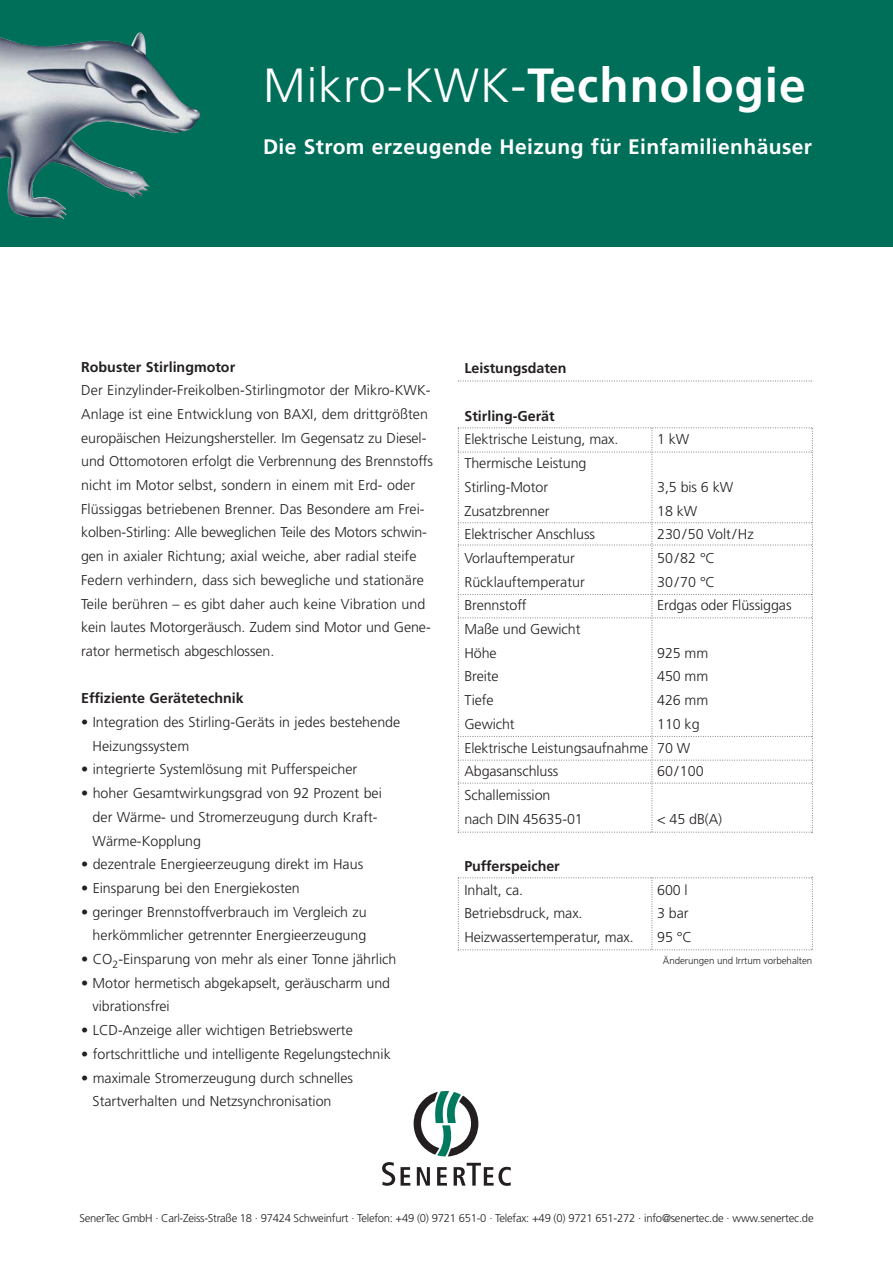
<style>
.page{position:relative;width:893px;height:1263px;background:#fff}
.page>*{position:absolute;margin:0;border:0;box-sizing:border-box;transform-origin:0 0}
.t1{font:700 48px "Frutiger";letter-spacing:.02em;color:#fff}
.t2{font:700 21px "Frutiger";letter-spacing:.02em;color:#fff}
.t3{font:300 14.25px/23.7px "Frutiger";color:#231f20}
.t4{font:700 14.25px "Frutiger";color:#231f20}
.t5{font:300 11.25px "Frutiger";letter-spacing:-.02em;color:#231f20}
.t6{font:300 9.75px "Frutiger";letter-spacing:-.005em;color:#231f20}
.s1{font-weight:300}
</style>
<div class="page">
<div style="left:0;top:0;width:892px;height:247px;background:#006f5a"></div>
<img style="left:0;top:90px;width:150px;height:130px">
<svg style="left:382px;top:1091px;width:129px;height:95px"></svg>
<svg style="left:458px;top:380px;width:353px;height:2px"></svg>
<svg style="left:458px;top:427px;width:355px;height:406px"></svg>
<svg style="left:458px;top:877px;width:355px;height:74px"></svg>
<h1 class="t1" style="left:263px;top:66px;width:544px"><span class="s1">Mikro-KWK-</span>Technologie</h1>
<h2 class="t2" style="left:263px;top:138px;width:550px">Die Strom erzeugende Heizung für Einfamilienhäuser</h2>
<p class="t4" style="left:81px;top:361px;width:155px">Robuster Stirlingmotor</p>
<p class="t3" style="left:81px;top:380px;width:353px">Der Einzylinder-Freikolben-Stirlingmotor der Mikro-KWK - Anlage ist eine Entwicklung von BAXI, dem drittgrößten europäischen Heizungshersteller. Im Gegensatz zu Diesel&shy;und Ottomotoren erfolgt die Verbrennung des Brennstoffs nicht im Motor selbst, sondern in einem mit Erd- oder Flüssig gas betriebenen Brenner. Das Besondere am Frei - kolben-Stirling: Alle beweglichen Teile des Motors schwin&shy;gen in axialer Richtung; axial weiche, aber radial steife Federn verhindern, dass sich bewegliche und stationäre Teile berühren – es gibt daher auch keine Vibration und kein lautes Motorgeräusch. Zudem sind Motor und Gene - rator hermetisch abgeschlossen.</p>
<p class="t4" style="left:81px;top:693px;width:164px">Effiziente Gerätetechnik</p>
<p class="t3" style="left:93px;top:711px;width:309px;text-indent:-11px">• Integration des Stirling-Geräts in jedes bestehende<br>Heizungssystem</p>
<p class="t3" style="left:81px;top:759px;width:277px">• integrierte Systemlösung mit Pufferspeicher</p>
<p class="t3" style="left:93px;top:782px;width:291px;text-indent:-11px">• hoher Gesamtwirkungsgrad von 92 Prozent bei der Wärme- und Stromerzeugung durch Kraft-<br>Wärme-Kopplung</p>
<p class="t3" style="left:81px;top:854px;width:283px">• dezentrale Energieerzeugung direkt im Haus</p>
<p class="t3" style="left:81px;top:877px;width:220px">• Einsparung bei den Energiekosten</p>
<p class="t3" style="left:81px;top:901px;width:287px;text-align:right">• geringer Brennstoffverbrauch im Vergleich zu herkömmlicher getrennter Energieerzeugung</p>
<p class="t3" style="left:81px;top:948px;width:317px">• CO<sub>2</sub>-Einsparung von mehr als einer Tonne jährlich</p>
<p class="t3" style="left:93px;top:972px;width:299px;text-indent:-11px">• Motor hermetisch abgekapselt, geräuscharm und vibrationsfrei</p>
<p class="t3" style="left:81px;top:1019px;width:273px">• LCD-Anzeige aller wichtigen Betriebswerte</p>
<p class="t3" style="left:81px;top:1043px;width:311px">• fortschrittliche und intelligente Regelungstechnik</p>
<p class="t3" style="left:93px;top:1067px;width:262px;text-indent:-11px">• maximale Stromerzeugung durch schnelles<br>Startverhalten und Netzsynchronisation</p>
<p class="t4" style="left:464px;top:363px;width:104px">Leistungsdaten</p>
<p class="t4" style="left:464px;top:410px;width:92px">Stirling-Gerät</p>
<p class="t3" style="left:464px;top:429px;width:155px">Elektrische Leistung, max.</p>
<p class="t3" style="left:657px;top:429px;width:34px">1 kW</p>
<p class="t3" style="left:464px;top:452px;width:124px">Thermische Leistung<br>Stirling-Motor</p>
<p class="t3" style="left:657px;top:476px;width:77px">3,5 bis 6 kW</p>
<p class="t3" style="left:464px;top:500px;width:87px">Zusatzbrenner</p>
<p class="t3" style="left:657px;top:500px;width:42px">18 kW</p>
<p class="t3" style="left:464px;top:524px;width:132px">Elektrischer Anschluss</p>
<p class="t3" style="left:657px;top:524px;width:98px">230/50 Volt/Hz</p>
<p class="t3" style="left:464px;top:547px;width:112px">Vorlauftemperatur</p>
<p class="t3" style="left:657px;top:547px;width:59px">50/82 °C</p>
<p class="t3" style="left:464px;top:571px;width:122px">Rücklauftemperatur</p>
<p class="t3" style="left:657px;top:571px;width:59px">30/70 °C</p>
<p class="t3" style="left:464px;top:595px;width:64px">Brennstoff</p>
<p class="t3" style="left:657px;top:595px;width:136px">Erdgas oder Flüssiggas</p>
<p class="t3" style="left:464px;top:618px;width:117px">Maße und Gewicht<br>Höhe</p>
<p class="t3" style="left:657px;top:642px;width:53px">925 mm</p>
<p class="t3" style="left:464px;top:666px;width:36px">Breite</p>
<p class="t3" style="left:657px;top:666px;width:53px">450 mm</p>
<p class="t3" style="left:464px;top:689px;width:31px">Tiefe</p>
<p class="t3" style="left:657px;top:689px;width:53px">426 mm</p>
<p class="t3" style="left:464px;top:713px;width:52px">Gewicht</p>
<p class="t3" style="left:464px;top:713px;width:237px;text-indent:193px">110 kg<br>Elektrische Leistungsaufnahme 70 W<br>Abgasanschluss</p>
<p class="t3" style="left:657px;top:761px;width:48px">60/100</p>
<p class="t3" style="left:464px;top:784px;width:120px">Schallemission nach DIN 45635-01</p>
<p class="t3" style="left:657px;top:808px;width:66px">&lt; 45 dB(A)</p>
<p class="t4" style="left:464px;top:860px;width:97px">Pufferspeicher</p>
<p class="t3" style="left:464px;top:879px;width:60px">Inhalt, ca.</p>
<p class="t3" style="left:657px;top:879px;width:32px">600 l</p>
<p class="t3" style="left:464px;top:903px;width:120px">Betriebsdruck, max.</p>
<p class="t3" style="left:657px;top:903px;width:33px">3 bar</p>
<p class="t3" style="left:464px;top:926px;width:171px">Heizwassertemperatur, max.</p>
<p class="t3" style="left:657px;top:926px;width:36px">95 °C</p>
<p class="t6" style="left:663px;top:957px;width:151px">Änderungen und Irrtum vorbehalten</p>
<p class="t5" style="left:79px;top:1214px;width:735px">SenerTec GmbH · Carl-Zeiss-Straße 18 · 97424 Schweinfurt · Telefon: +49 (0) 9721 651-0 · Telefax: +49 (0) 9721 651-272 · info@senertec.de · www.senertec.de</p>
</div>
